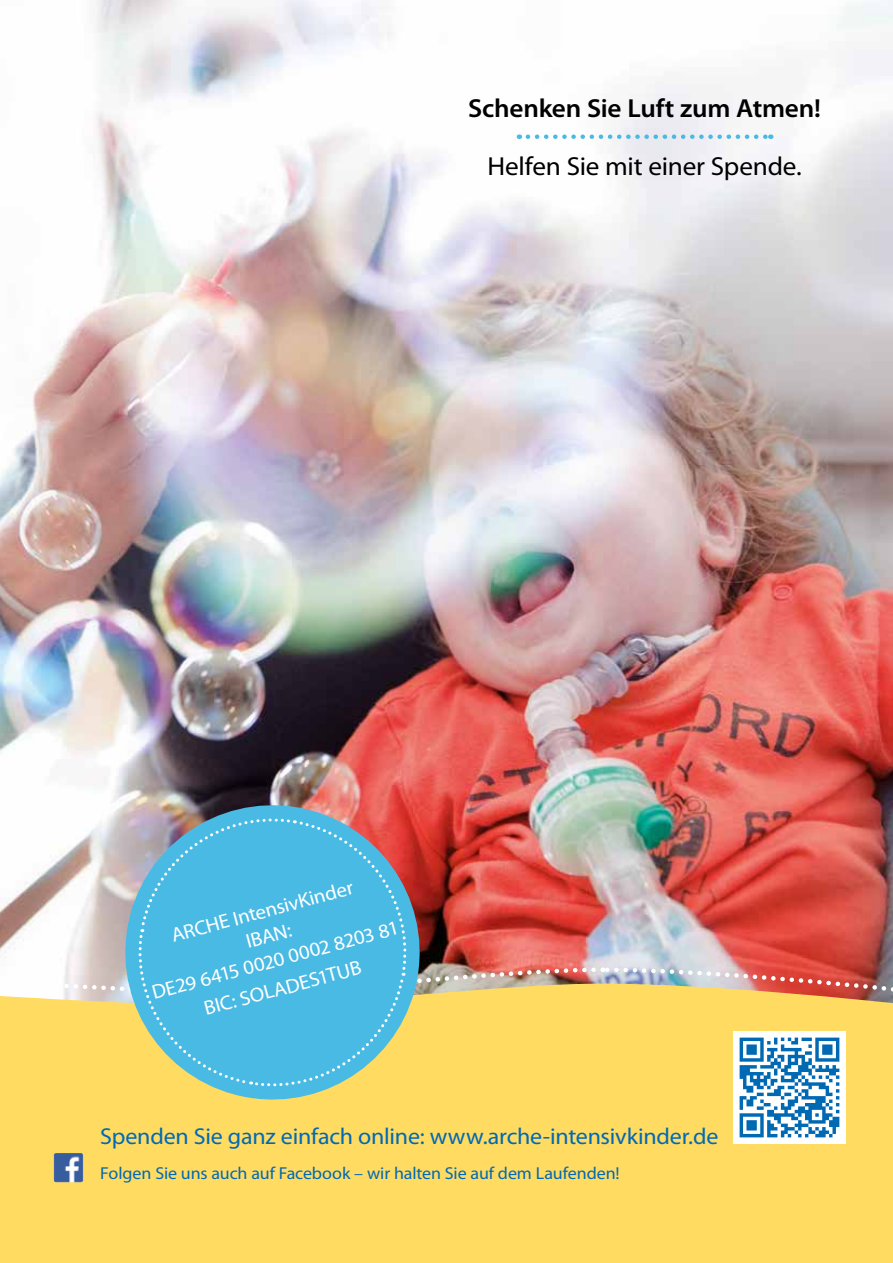
<style>
.page{position:relative;width:893px;height:1263px;background:#fff}
.page>*{position:absolute;margin:0;border:0;box-sizing:border-box;transform-origin:0 0}
.t1{font:600 26.1px "Myriad Pro";letter-spacing:-.01em;color:#000;scale:1.04 1}
.t2{font:26.1px "Myriad Pro";letter-spacing:-.01em;color:#000;scale:1.04 1}
.t3{font:23.1px "Myriad Pro";letter-spacing:-.01em;color:#0069b4;scale:1.04 1}
.t4{font:20.1px/25.2px "Myriad Pro";color:#fff;text-align:center;scale:1.04 1}
.t5{font:17.25px "Myriad Pro";letter-spacing:-.005em;color:#0069b4;scale:1.04 1}
</style>
<div class="page">
<img style="left:0;top:0;width:893px;height:812px">
<div style="left:0;top:1092px;width:893px;height:171px;background:#ffdb62"></div>
<img style="left:733px;top:1092px;width:113px;height:52px">
<img style="left:114px;top:794px;width:317px;height:317px">
<img style="left:0;top:812px;width:893px;height:280px">
<svg style="left:528px;top:134px;width:243px;height:5px"></svg>
<img style="left:54px;top:1153px;width:29px;height:29px">
<p class="t1" style="left:468px;top:91px;width:341px">Schenken Sie Luft zum Atmen!</p>
<p class="t2" style="left:487px;top:150px;width:304px">Helfen Sie mit einer Spende.</p>
<p class="t4" style="left:136px;top:932px;width:246px;rotate:-15deg">ARCHE IntensivKinder<br>IBAN:<br>DE29 6415 0020 0002 8203 81</p>
<p class="t4" style="left:201px;top:996px;width:157px;rotate:-15deg">BIC: SOLADES1TUB</p>
<p class="t3" style="left:100px;top:1122px;width:596px">Spenden Sie ganz einfach online: www.arche-intensivkinder.de</p>
<p class="t5" style="left:100px;top:1162px;width:501px">Folgen Sie uns auch auf Facebook – wir halten Sie auf dem Laufenden!</p>
</div>
